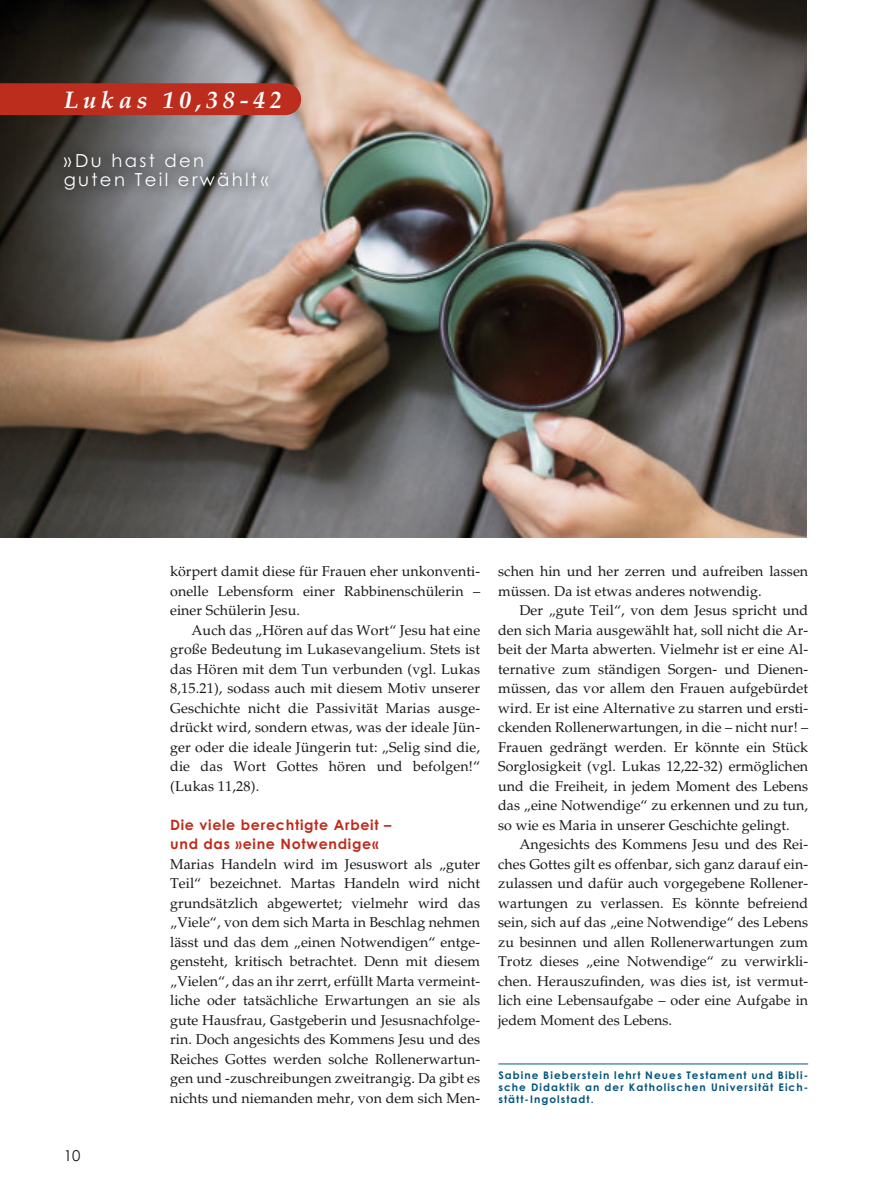
<style>
.page{position:relative;width:872px;height:1191px;background:#fff}
.page>*{position:absolute;margin:0;border:0;box-sizing:border-box;transform-origin:0 0}
.t1{font:italic 700 24px "Palatino LT Std";letter-spacing:.19em;color:#fff}
.t2{font:18px/19.5px "Century Gothic Pro";letter-spacing:.13em;color:#fff}
.t3{font:15px "Century Gothic Pro";color:#1a171b}
.t4{font:14.25px/19.5px "Palatino LT Std";letter-spacing:.005em;color:#1a171b;text-align:justify}
.t5{font:700 14.25px/19.5px "Century Gothic Pro";letter-spacing:.05em;color:#bd2d1d}
.t6{font:700 10.5px/12px "Century Gothic Pro";letter-spacing:.1em;color:#00567c;text-align:justify}
</style>
<div class="page">
<hr style="left:498px;top:1063px;width:310px;height:1px;background:#005d7f">
<img style="left:0;top:0;width:806px;height:537px">
<div style="left:0;top:83px;width:301px;height:32px;background:#bd2d1d"></div>
<img style="left:49px;top:138px;width:234px;height:67px">
<h1 class="t1" style="left:64px;top:91px;width:219px">Lukas 10,38-42</h1>
<p class="t2" style="left:64px;top:153px;width:206px">»Du hast den guten Teil erwählt«</p>
<p class="t3" style="left:64px;top:1150px;width:18px">10</p>
<p class="t4" style="left:170px;top:563px;width:311px">körpert damit diese für Frauen eher unkonventi&shy;onelle Lebensform einer Rabbinenschülerin – einer Schülerin Jesu.</p>
<p class="t4" style="left:170px;top:622px;width:311px;text-indent:21px">Auch das „Hören auf das Wort“ Jesu hat eine große Bedeutung im Lukasevangelium. Stets ist das Hören mit dem Tun verbunden (vgl. Lukas 8,15.21), sodass auch mit diesem Motiv unserer Geschichte nicht die Passivität Marias ausge&shy;drückt wird, sondern etwas, was der ideale Jün&shy;ger oder die ideale Jüngerin tut: „Selig sind die, die das Wort Gottes hören und befolgen!“ (Lukas 11,28).</p>
<p class="t5" style="left:170px;top:816px;width:223px">Die viele berechtigte Arbeit – und das »eine Notwendige«</p>
<p class="t4" style="left:170px;top:856px;width:311px">Marias Handeln wird im Jesuswort als „guter Teil“ bezeichnet. Martas Handeln wird nicht grundsätzlich abgewertet; vielmehr wird das „Viele“, von dem sich Marta in Beschlag nehmen lässt und das dem „einen Notwendigen“ entge&shy;gensteht, kritisch betrachtet. Denn mit diesem „Vielen“, das an ihr zerrt, erfüllt Marta vermeint&shy;liche oder tatsächliche Erwartungen an sie als gute Hausfrau, Gastgeberin und Jesusnachfolge&shy;rin. Doch angesichts des Kommens Jesu und des Reiches Gottes werden solche Rollenerwartun&shy;gen und -zuschreibungen zweitrangig. Da gibt es nichts und niemanden mehr, von dem sich Men-</p>
<p class="t4" style="left:498px;top:563px;width:311px">schen hin und her zerren und aufreiben lassen müssen. Da ist etwas anderes notwendig.</p>
<p class="t4" style="left:498px;top:602px;width:311px;text-indent:21px">Der „gute Teil“, von dem Jesus spricht und den sich Maria ausgewählt hat, soll nicht die Ar&shy;beit der Marta abwerten. Vielmehr ist er eine Al&shy;ternative zum ständigen Sorgen- und Dienen&shy;müssen, das vor allem den Frauen aufgebürdet wird. Er ist eine Alternative zu starren und ersti&shy;ckenden Rollenerwartungen, in die – nicht nur! – Frauen gedrängt werden. Er könnte ein Stück Sorglosigkeit (vgl. Lukas 12,22-32) ermöglichen und die Freiheit, in jedem Moment des Lebens das „eine Notwendige“ zu erkennen und zu tun, so wie es Maria in unserer Geschichte gelingt.</p>
<p class="t4" style="left:498px;top:836px;width:311px;text-indent:21px">Angesichts des Kommens Jesu und des Rei&shy;ches Gottes gilt es offenbar, sich ganz darauf ein&shy;zulassen und dafür auch vorgegebene Rollener&shy;wartungen zu verlassen. Es könnte befreiend sein, sich auf das „eine Notwendige“ des Lebens zu besinnen und allen Rollenerwartungen zum Trotz dieses „eine Notwendige“ zu verwirkli&shy;chen. Herauszufinden, was dies ist, ist vermut&shy;lich eine Lebensaufgabe – oder eine Aufgabe in jedem Moment des Lebens.</p>
<p class="t6" style="left:498px;top:1070px;width:311px">Sabine Bieberstein lehrt Neues Testament und Bibli&shy;sche Didaktik an der Katholischen Universität Eich&shy;stätt-Ingolstadt.</p>
</div>
